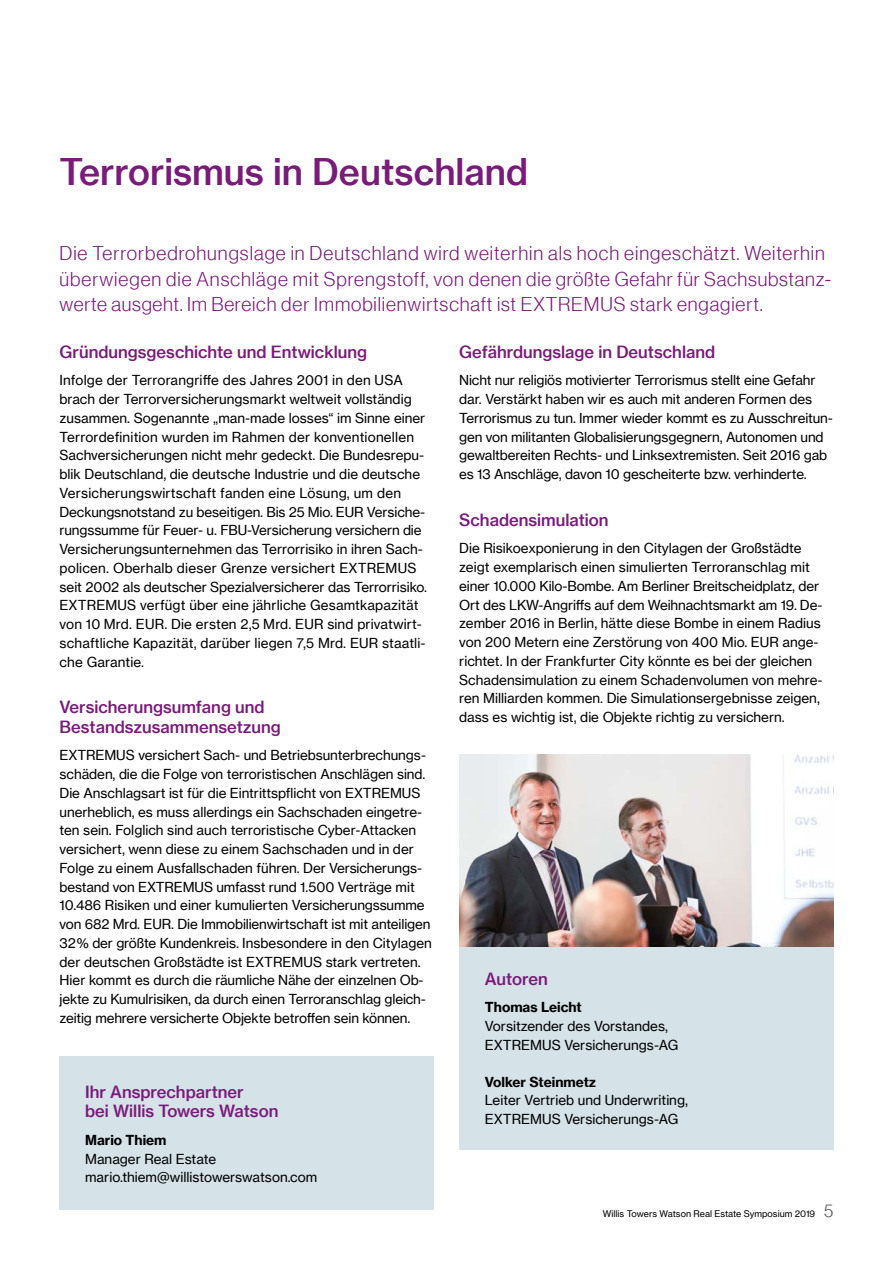
<style>
.page{position:relative;width:893px;height:1263px;background:#fff}
.page>*{position:absolute;margin:0;border:0;box-sizing:border-box;transform-origin:0 0}
.t1{font:36px "N Haas Grotesk TX Pro 65 Md";color:#791b79}
.t2{font:19.5px/25.5px "N Haas Grotesk DS Pro 45 Lt";letter-spacing:.045em;color:#791b79}
.t3{font:16.5px/19.5px "N Haas Grotesk TX Pro 65 Md";color:#791b79}
.t4{font:13.5px/18.8px "N Haas Grotesk TX Pro 55 Rg";color:#000}
.t5{font:13.5px "N Haas Grotesk TX Pro 75 Bd";color:#000}
.t6{font:9px "N Haas Grotesk TX Pro 55 Rg";color:#000}
.s1{font-family:"N Haas Grotesk DS Pro 45 Lt";font-size:18px;color:#565656}
</style>
<div class="page">
<div style="left:459px;top:946px;width:374px;height:204px;background:#d5e2e8"></div>
<div style="left:60px;top:1057px;width:374px;height:153px;background:#d5e2e8"></div>
<img style="left:459px;top:754px;width:374px;height:193px">
<h1 class="t1" style="left:60px;top:150px;width:470px">Terrorismus in Deutschland</h1>
<p class="t2" style="left:60px;top:240px;width:773px">Die Terrorbedrohungslage in Deutschland wird weiterhin als hoch eingeschätzt. Weiterhin überwiegen die Anschläge mit Sprengstoff, von denen die größte Gefahr für Sachsubstanz&shy;werte ausgeht. Im Bereich der Immobilienwirtschaft ist EXTREMUS stark engagiert.</p>
<p class="t3" style="left:60px;top:342px;width:309px">Gründungsgeschichte und Entwicklung</p>
<p class="t4" style="left:60px;top:371px;width:369px">Infolge der Terrorangriffe des Jahres 2001 in den USA brach der Terrorversicherungsmarkt weltweit vollständig zusammen. Sogenannte „man-made losses“ im Sinne einer Terrordefinition wurden im Rahmen der konventionellen Sachversicherungen nicht mehr gedeckt. Die Bundesrepu&shy;blik Deutschland, die deutsche Industrie und die deutsche Versicherungswirtschaft fanden eine Lösung, um den Deckungsnotstand zu beseitigen. Bis 25 Mio. EUR Versiche&shy;rungssumme für Feuer- u. FBU-Versicherung versichern die Versicherungsunternehmen das Terrorrisiko in ihren Sach&shy;policen. Oberhalb dieser Grenze versichert EXTREMUS seit 2002 als deutscher Spezialversicherer das Terrorrisiko.<br>EXTREMUS verfügt über eine jährliche Gesamtkapazität von 10 Mrd. EUR. Die ersten 2,5 Mrd. EUR sind privatwirt&shy;schaftliche Kapazität, darüber liegen 7,5 Mrd. EUR staatli&shy;che Garantie.</p>
<p class="t3" style="left:60px;top:697px;width:223px">Versicherungsumfang und<br>Bestandszusammensetzung</p>
<p class="t4" style="left:60px;top:746px;width:374px">EXTREMUS versichert Sach- und Betriebsunterbrechungs&shy;schäden, die die Folge von terroristischen Anschlägen sind.<br>Die Anschlagsart ist für die Eintrittspflicht von EXTREMUS unerheblich, es muss allerdings ein Sachschaden eingetre&shy;ten sein. Folglich sind auch terroristische Cyber-Attacken versichert, wenn diese zu einem Sachschaden und in der Folge zu einem Ausfallschaden führen. Der Versicherungs&shy;bestand von EXTREMUS umfasst rund 1.500 Verträge mit 10.486 Risiken und einer kumulierten Versicherungssumme von 682 Mrd. EUR. Die Immobilienwirtschaft ist mit anteiligen 32 % der größte Kundenkreis. Insbesondere in den Citylagen der deutschen Großstädte ist EXTREMUS stark vertreten.<br>Hier kommt es durch die räumliche Nähe der einzelnen Ob&shy;jekte zu Kumulrisiken, da durch einen Terroranschlag gleich&shy;zeitig mehrere versicherte Objekte betroffen sein können.</p>
<p class="t3" style="left:459px;top:342px;width:257px">Gefährdungslage in Deutschland</p>
<p class="t4" style="left:459px;top:371px;width:375px">Nicht nur religiös motivierter Terrorismus stellt eine Gefahr dar. Verstärkt haben wir es auch mit anderen Formen des Terrorismus zu tun. Immer wieder kommt es zu Ausschreitun&shy;gen von militanten Globalisierungsgegnern, Autonomen und gewaltbereiten Rechts- und Linksextremisten. Seit 2016 gab es 13 Anschläge, davon 10 gescheiterte bzw. verhinderte.</p>
<p class="t3" style="left:459px;top:510px;width:151px">Schadensimulation</p>
<p class="t4" style="left:459px;top:539px;width:365px">Die Risikoexponierung in den Citylagen der Großstädte zeigt exemplarisch einen simulierten Terroranschlag mit einer 10.000 Kilo-Bombe. Am Berliner Breitscheidplatz, der Ort des LKW-Angriffs auf dem Weihnachtsmarkt am 19. De&shy;zember 2016 in Berlin, hätte diese Bombe in einem Radius von 200 Metern eine Zerstörung von 400 Mio. EUR ange&shy;richtet. In der Frankfurter City könnte es bei der gleichen Schadensimulation zu einem Schadenvolumen von mehre&shy;ren Milliarden kommen. Die Simulationsergebnisse zeigen, dass es wichtig ist, die Objekte richtig zu versichern.</p>
<p class="t3" style="left:485px;top:969px;width:64px">Autoren</p>
<p class="t5" style="left:485px;top:999px;width:98px">Thomas Leicht</p>
<p class="t4" style="left:485px;top:1017px;width:195px">Vorsitzender des Vorstandes,<br>EXTREMUS Versicherungs-AG</p>
<p class="t5" style="left:485px;top:1073px;width:113px">Volker Steinmetz</p>
<p class="t4" style="left:485px;top:1091px;width:205px">Leiter Vertrieb und Underwriting,<br>EXTREMUS Versicherungs-AG</p>
<p class="t3" style="left:85px;top:1082px;width:195px">Ihr Ansprechpartner<br>bei Willis Towers Watson</p>
<p class="t5" style="left:85px;top:1131px;width:83px">Mario Thiem</p>
<p class="t4" style="left:85px;top:1149px;width:234px">Manager Real Estate mario.thiem@willistowerswatson.com</p>
<p class="t6" style="left:603px;top:1208px;width:232px">Willis Towers Watson Real Estate Symposium 2019 <span class="s1">5</span></p>
</div>
